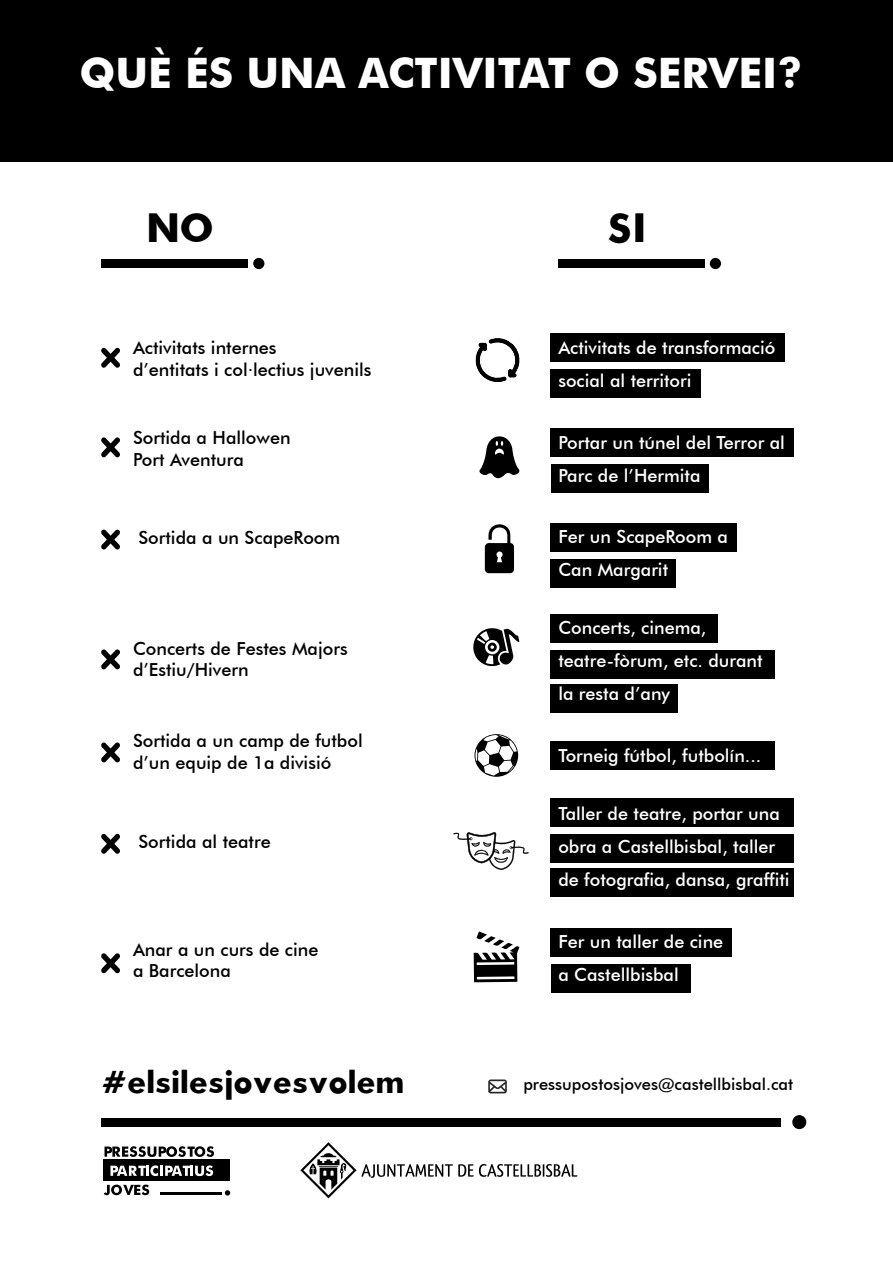
<style>
.page{position:relative;width:893px;height:1263px;background:#fff}
.page>*{position:absolute;margin:0;border:0;box-sizing:border-box;transform-origin:0 0}
.t1{font:700 45px "Futura";color:#000001}
.t2{font:700 42px "Futura BT";color:#fff}
.t3{font:700 34.5px "Futura";color:#000001}
.t4{font:500 18px/33px "Futura BT";color:#fff}
.t5{font:500 18px/21.6px "Futura BT";color:#000001}
.t6{font:500 16.5px "Futura BT";color:#000001}
</style>
<div class="page">
<div style="left:0;top:0;width:893px;height:162px;background:#000001"></div>
<div style="left:101px;top:1118px;width:680px;height:8px;background:#000001"></div>
<div style="left:792px;top:1115px;width:14px;height:14px;background:#000001;border-radius:50%"></div>
<div style="left:103px;top:1159px;width:127px;height:21px;background:#000001"></div>
<svg style="left:105px;top:1146px;width:109px;height:11px"></svg>
<svg style="left:110px;top:1165px;width:103px;height:11px"></svg>
<svg style="left:104px;top:1184px;width:45px;height:11px"></svg>
<hr style="left:160px;top:1192px;width:62px;height:3px;background:#000001">
<svg style="left:225px;top:1190px;width:5px;height:5px"></svg>
<svg style="left:300px;top:1142px;width:277px;height:56px"></svg>
<div style="left:551px;top:334px;width:234px;height:28px;background:#000001"></div>
<div style="left:551px;top:428px;width:243px;height:29px;background:#000001"></div>
<div style="left:551px;top:523px;width:186px;height:28px;background:#000001"></div>
<div style="left:551px;top:928px;width:181px;height:28px;background:#000001"></div>
<div style="left:551px;top:798px;width:243px;height:29px;background:#000001"></div>
<div style="left:551px;top:614px;width:167px;height:28px;background:#000001"></div>
<div style="left:551px;top:741px;width:224px;height:29px;background:#000001"></div>
<div style="left:551px;top:370px;width:150px;height:28px;background:#000001"></div>
<div style="left:551px;top:464px;width:157px;height:29px;background:#000001"></div>
<div style="left:551px;top:559px;width:125px;height:28px;background:#000001"></div>
<div style="left:551px;top:964px;width:139px;height:28px;background:#000001"></div>
<div style="left:551px;top:835px;width:243px;height:28px;background:#000001"></div>
<div style="left:551px;top:869px;width:243px;height:28px;background:#000001"></div>
<div style="left:551px;top:650px;width:224px;height:28px;background:#000001"></div>
<div style="left:551px;top:684px;width:127px;height:28px;background:#000001"></div>
<svg style="left:479px;top:436px;width:41px;height:42px"></svg>
<svg style="left:485px;top:524px;width:29px;height:49px"></svg>
<svg style="left:475px;top:338px;width:45px;height:44px"></svg>
<svg style="left:474px;top:931px;width:45px;height:51px"></svg>
<svg style="left:474px;top:734px;width:44px;height:43px"></svg>
<svg style="left:453px;top:832px;width:76px;height:38px"></svg>
<svg style="left:473px;top:628px;width:46px;height:38px"></svg>
<svg style="left:101px;top:347px;width:19px;height:21px"></svg>
<svg style="left:101px;top:437px;width:19px;height:20px"></svg>
<svg style="left:101px;top:529px;width:19px;height:20px"></svg>
<svg style="left:101px;top:649px;width:19px;height:20px"></svg>
<svg style="left:101px;top:742px;width:19px;height:20px"></svg>
<svg style="left:101px;top:833px;width:19px;height:21px"></svg>
<svg style="left:101px;top:953px;width:19px;height:20px"></svg>
<div style="left:101px;top:260px;width:147px;height:8px;background:#000"></div>
<div style="left:253px;top:258px;width:11px;height:11px;background:#000;border-radius:50%"></div>
<div style="left:558px;top:260px;width:146px;height:8px;background:#000"></div>
<div style="left:710px;top:258px;width:11px;height:11px;background:#000;border-radius:50%"></div>
<svg style="left:488px;top:1079px;width:19px;height:14px"></svg>
<p class="t2" style="left:79px;top:48px;width:725px">QUÈ ÉS UNA ACTIVITAT O SERVEI?</p>
<p class="t1" style="left:146px;top:206px;width:70px">NO</p>
<p class="t1" style="left:607px;top:206px;width:41px">SI</p>
<p class="t5" style="left:133px;top:337px;width:145px">Activitats internes</p>
<p class="t5" style="left:133px;top:358px;width:240px">d’entitats i col·lectius juvenils</p>
<p class="t5" style="left:133px;top:427px;width:159px">Sortida a Hallowen</p>
<p class="t5" style="left:133px;top:449px;width:112px">Port Aventura</p>
<p class="t5" style="left:138px;top:527px;width:203px">Sortida a un ScapeRoom</p>
<p class="t5" style="left:133px;top:637px;width:216px">Concerts de Festes Majors d’Estiu/Hivern</p>
<p class="t5" style="left:133px;top:730px;width:231px">Sortida a un camp de futbol d’un equip de 1a divisió</p>
<p class="t5" style="left:138px;top:830px;width:134px">Sortida al teatre</p>
<p class="t5" style="left:133px;top:938px;width:187px">Anar a un curs de cine</p>
<p class="t5" style="left:133px;top:960px;width:99px">a Barcelona</p>
<p class="t3" style="left:101px;top:1065px;width:305px">#elsilesjovesvolem</p>
<p class="t4" style="left:558px;top:331px;width:219px">Activitats de transformació</p>
<p class="t4" style="left:558px;top:364px;width:135px">social al territori</p>
<p class="t4" style="left:558px;top:426px;width:228px">Portar un túnel del Terror al<br>Parc de l’Hermita</p>
<p class="t4" style="left:558px;top:520px;width:171px">Fer un ScapeRoom a</p>
<p class="t4" style="left:558px;top:553px;width:111px">Can Margarit</p>
<p class="t4" style="left:558px;top:611px;width:150px">Concerts, cinema,</p>
<p class="t4" style="left:558px;top:644px;width:206px">teatre-fòrum, etc. durant</p>
<p class="t4" style="left:558px;top:677px;width:113px">la resta d’any</p>
<p class="t4" style="left:558px;top:739px;width:204px">Torneig fútbol, futbolín...</p>
<p class="t4" style="left:558px;top:797px;width:233px">Taller de teatre, portar una obra a Castellbisbal, taller de fotografia, dansa, graffiti</p>
<p class="t4" style="left:558px;top:925px;width:166px">Fer un taller de cine</p>
<p class="t4" style="left:558px;top:958px;width:122px">a Castellbisbal</p>
<p class="t6" style="left:523px;top:1074px;width:271px">pressupostosjoves@castellbisbal.cat</p>
</div>
